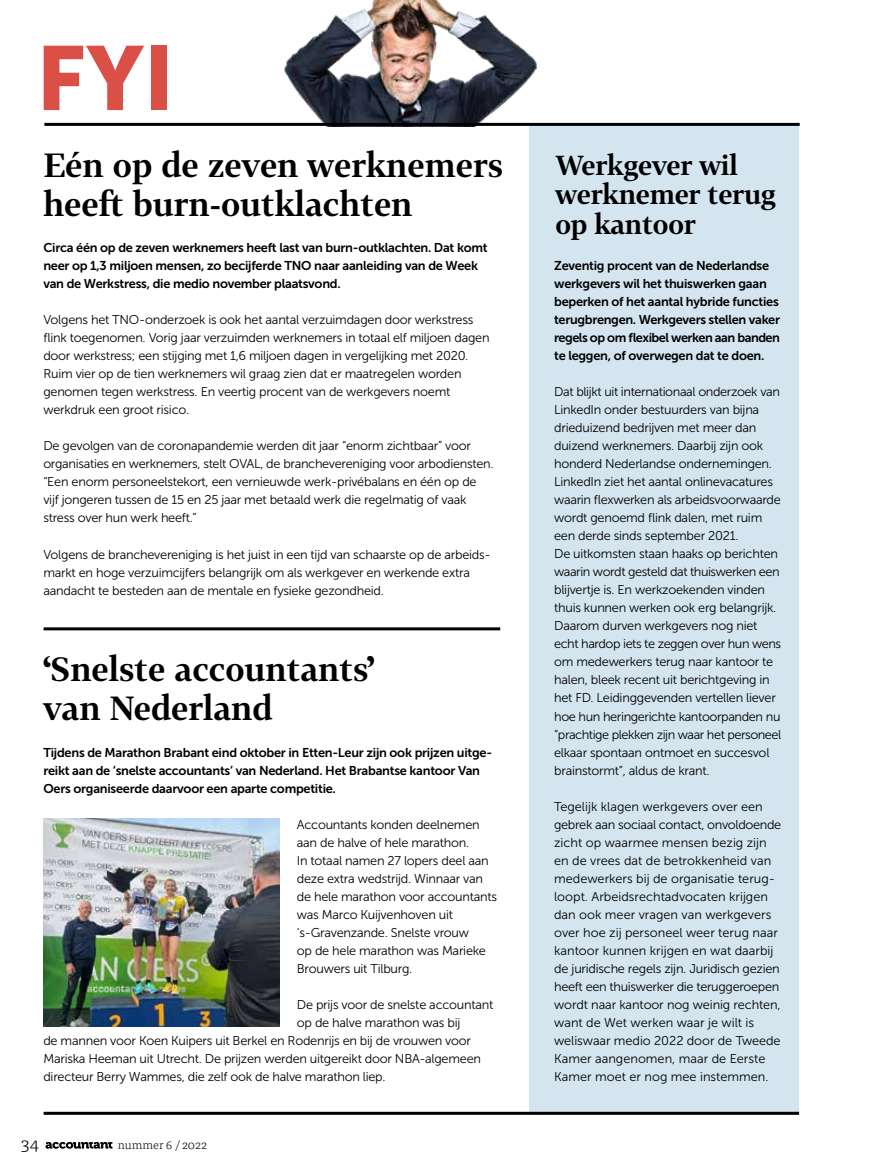
<style>
.page{position:relative;width:893px;height:1170px;background:#fff}
.page>*{position:absolute;margin:0;border:0;box-sizing:border-box;transform-origin:0 0}
.t1{font:90px "Museo Sans 900";color:#da4f46}
.t2{font:700 33px/39.6px "Tabac G2";color:#000}
.t3{font:700 27px/29.7px "Tabac G2";letter-spacing:-.01em;color:#000}
.t4{font:300 18px "Tisa Pro";color:#000}
.t5{font:12.75px/18px "Museo Sans 300";letter-spacing:-.02em;color:#000}
.t6{font:12.75px/18px "Museo Sans 700";letter-spacing:-.02em;color:#000}
.t7{font:12.75px/18px "Museo Sans 300";color:#000}
.t8{font:300 12px "Tisa Pro";color:#000}
</style>
<div class="page">
<svg style="left:45px;top:1141px;width:67px;height:7px"></svg>
<img style="left:281px;top:0;width:256px;height:123px">
<div style="left:530px;top:123px;width:269px;height:991px;background:#d4e5ef"></div>
<hr style="left:44px;top:123px;width:756px;height:3px;background:#000">
<hr style="left:44px;top:1111px;width:755px;height:3px;background:#000">
<hr style="left:44px;top:627px;width:456px;height:3px;background:#000">
<img style="left:43px;top:819px;width:237px;height:207px">
<h1 class="t1" style="left:36px;top:27px;width:140px">FYI</h1>
<h2 class="t2" style="left:43px;top:144px;width:461px">Eén op de zeven werknemers heeft burn-outklachten</h2>
<p class="t6" style="left:43px;top:239px;width:446px">Circa één op de zeven werknemers heeft last van burn-outklachten. Dat komt neer op 1,3 miljoen mensen, zo becijferde TNO naar aanleiding van de Week van de Werkstress, die medio november plaatsvond.</p>
<p class="t5" style="left:43px;top:311px;width:448px">Volgens het TNO-onderzoek is ook het aantal verzuimdagen door werkstress flink toegenomen. Vorig jaar verzuimden werknemers in totaal elf miljoen dagen door werkstress; een stijging met 1,6 miljoen dagen in vergelijking met 2020.<br>Ruim vier op de tien werknemers wil graag zien dat er maatregelen worden genomen tegen werkstress. En veertig procent van de werkgevers noemt werkdruk een groot risico.</p>
<p class="t5" style="left:43px;top:437px;width:452px">De gevolgen van de coronapandemie werden dit jaar “enorm zichtbaar” voor organisaties en werknemers, stelt OVAL, de branchevereniging voor arbodiensten. “Een enorm personeelstekort, een vernieuwde werk-privébalans en één op de vijf jongeren tussen de 15 en 25 jaar met betaald werk die regelmatig of vaak stress over hun werk heeft.”</p>
<p class="t5" style="left:43px;top:545px;width:449px">Volgens de branchevereniging is het juist in een tijd van schaarste op de arbeids&shy;markt en hoge verzuimcijfers belangrijk om als werkgever en werkende extra aandacht te besteden aan de mentale en fysieke gezondheid.</p>
<h2 class="t2" style="left:43px;top:648px;width:332px">‘Snelste accountants’ van Nederland</h2>
<p class="t6" style="left:43px;top:743px;width:450px">Tijdens de Marathon Brabant eind oktober in Etten-Leur zijn ook prijzen uitge&shy;reikt aan de ‘snelste accountants’ van Nederland. Het Brabantse kantoor Van<br>Oers organiseerde daarvoor een aparte competitie.</p>
<p class="t5" style="left:297px;top:815px;width:202px">Accountants konden deelnemen aan de halve of hele marathon.<br>In totaal namen 27 lopers deel aan deze extra wedstrijd. Winnaar van de hele marathon voor accountants was Marco Kuijvenhoven uit ‘s-Gravenzande. Snelste vrouw<br>op de hele marathon was Marieke<br>Brouwers uit Tilburg.</p>
<p class="t5" style="left:297px;top:995px;width:198px">De prijs voor de snelste accountant</p>
<p class="t5" style="left:297px;top:1013px;width:165px">op de halve marathon was bij</p>
<p class="t5" style="left:43px;top:1031px;width:429px">de mannen voor Koen Kuipers uit Berkel en Rodenrijs en bij de vrouwen voor</p>
<p class="t5" style="left:43px;top:1049px;width:439px">Mariska Heeman uit Utrecht. De prijzen werden uitgereikt door NBA-algemeen</p>
<p class="t5" style="left:43px;top:1067px;width:344px">directeur Berry Wammes, die zelf ook de halve marathon liep.</p>
<h3 class="t4" style="left:21px;top:1130px;width:19px">34</h3>
<p class="t8" style="left:118px;top:1135px;width:91px">nummer 6 / 2022</p>
<h3 class="t3" style="left:555px;top:149px;width:222px">Werkgever wil werknemer terug op kantoor</h3>
<p class="t6" style="left:554px;top:257px;width:227px">Zeventig procent van de Nederlandse werkgevers wil het thuiswerken gaan beperken of het aantal hybride functies terugbrengen. Werkgevers stellen vaker regels op om flexibel werken aan banden te leggen, of overwegen dat te doen.</p>
<p class="t5" style="left:554px;top:383px;width:229px">Dat blijkt uit internationaal onderzoek van LinkedIn onder bestuurders van bijna drieduizend bedrijven met meer dan duizend werknemers. Daarbij zijn ook honderd Nederlandse ondernemingen.<br>LinkedIn ziet het aantal onlinevacatures waarin flexwerken als arbeidsvoorwaarde wordt genoemd flink dalen, met ruim een derde sinds september 2021.<br>De uitkomsten staan haaks op berichten waarin wordt gesteld dat thuiswerken een blijvertje is. En werkzoekenden vinden thuis kunnen werken ook erg belangrijk.<br>Daarom durven werkgevers nog niet echt hardop iets te zeggen over hun wens om medewerkers terug naar kantoor te halen, bleek recent uit berichtgeving in het FD. Leidinggevenden vertellen liever hoe hun heringerichte kantoorpanden nu “prachtige plekken zijn waar het personeel elkaar spontaan ontmoet en succesvol brainstormt”, aldus de krant.</p>
<p class="t7" style="left:554px;top:797px;width:229px">Tegelijk klagen werkgevers over een gebrek aan sociaal contact, onvoldoende zicht op waarmee mensen bezig zijn en de vrees dat de betrokkenheid van medewerkers bij de organisatie terug&shy;loopt. Arbeidsrechtadvocaten krijgen dan ook meer vragen van werkgevers over hoe zij personeel weer terug naar kantoor kunnen krijgen en wat daarbij de juridische regels zijn. Juridisch gezien heeft een thuiswerker die teruggeroepen wordt naar kantoor nog weinig rechten, want de Wet werken waar je wilt is weliswaar medio 2022 door de Tweede Kamer aangenomen, maar de Eerste Kamer moet er nog mee instemmen.</p>
</div>
